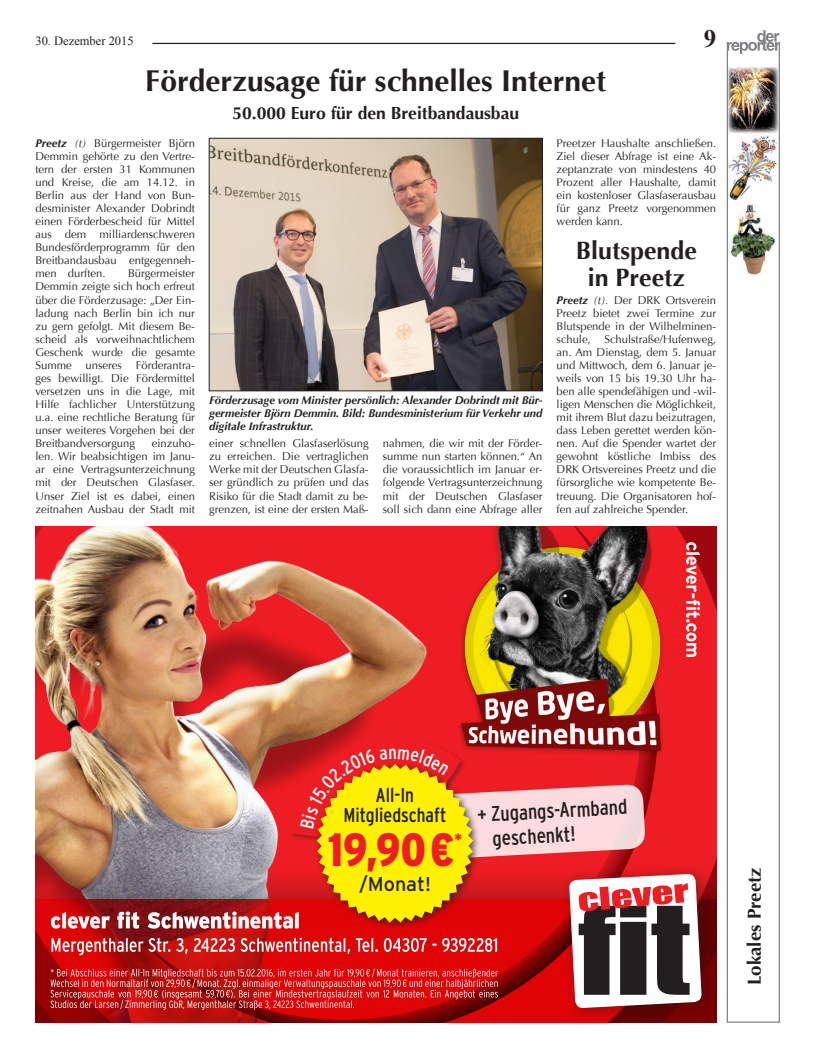
<style>
.page{position:relative;width:819px;height:1053px;background:#fff}
.page>*{position:absolute;margin:0;border:0;box-sizing:border-box;transform-origin:0 0}
.t1{font:900 condensed 46.62px "Interstate";color:#ee1d23}
.t2{font:700 30px "Optima";color:#231f20}
.t3{font:700 25px/27.5px "Optima";color:#231f20;text-align:center}
.t4{font:700 25px "Times New Roman";color:#231f20}
.t5{font:condensed 21px/24.5px "Interstate";color:#231f20}
.t6{font:condensed 20px/20px "Interstate";color:#231f20;text-align:center}
.t7{font:20px "Interstate";color:#231f20}
.t8{font:700 18.75px "Optima";color:#231f20}
.t9{font:700 17.5px "Optima";color:#231f20}
.t10{font:900 condensed 16.5px "Interstate";color:#ee1d23}
.t11{font:12.5px "Times New Roman";color:#231f20}
.t12{font:11.25px/13px "Optima";color:#231f20;text-align:justify}
.t13{font:italic 700 11.25px/13px "Optima";color:#231f20;text-align:justify}
.s1{font-weight:700;font-style:italic}
.s2{font-style:italic}
</style>
<div class="page">
<hr style="left:152px;top:43px;width:523px;height:1px;background:#231f20">
<img style="left:472px;top:526px;width:233px;height:210px">
<img style="left:35px;top:526px;width:437px;height:210px">
<svg style="left:645px;top:526px;width:71px;height:151px;background:#e03729"></svg>
<svg style="left:726px;top:54px;width:54px;height:968px"></svg>
<svg style="left:726px;top:30px;width:54px;height:24px"></svg>
<img style="left:728px;top:68px;width:50px;height:66px">
<img style="left:728px;top:136px;width:49px;height:63px">
<img style="left:729px;top:204px;width:48px;height:71px">
<img style="left:211px;top:140px;width:329px;height:249px">
<div style="left:209px;top:138px;width:333px;height:253px;border:1px solid #231f20"></div>
<img style="left:35px;top:736px;width:681px;height:286px">
<p class="t11" style="left:35px;top:32px;width:100px">30. Dezember 2015</p>
<p class="t4" style="left:703px;top:21px;width:14px">9</p>
<p class="t2" style="left:145px;top:64px;width:462px">Förderzusage für schnelles Internet</p>
<p class="t9" style="left:232px;top:102px;width:288px">50.000 Euro für den Breitbandausbau</p>
<p class="t12" style="left:35px;top:136px;width:161px"><span class="s1">Preetz</span> <span class="s2">(t)</span> Bürgermeister Björn Demmin gehörte zu den Vertre&shy;tern der ersten 31 Kommunen und Kreise, die am 14.12. in Berlin aus der Hand von Bun&shy;desminister Alexander Dobrindt einen Förderbescheid für Mittel aus dem milliardenschweren Bundesförderprogramm für den Breitbandausbau entgegenneh&shy;men durften.</p>
<p class="t12" style="left:556px;top:136px;width:161px">Preetzer Haushalte anschließen.<br>Ziel dieser Abfrage ist eine Ak&shy;zeptanzrate von mindestens 40<br>Prozent aller Haushalte, damit ein kostenloser Glasfaserausbau für ganz Preetz vorgenommen werden kann.</p>
<p class="t3" style="left:576px;top:237px;width:122px">Blutspende in Preetz</p>
<p class="t12" style="left:556px;top:293px;width:161px"><span class="s1">Preetz</span> <span class="s2">(t).</span> Der DRK Ortsverein Preetz bietet zwei Termine zur Blutspende in der Wilhelminen&shy;schule, Schulstraße/Hufenweg, an. Am Dienstag, dem 5. Januar und Mittwoch, dem 6. Januar je&shy;weils von 15 bis 19.30 Uhr ha&shy;ben alle spendefähigen und -wil&shy;ligen Menschen die Möglichkeit, mit ihrem Blut dazu beizutragen, dass Leben gerettet werden kön&shy;nen. Auf die Spender wartet der gewohnt köstliche Imbiss des DRK Ortsvereines Preetz und die fürsorgliche wie kompetente Be&shy;treuung. Die Organisatoren hof&shy;fen auf zahlreiche Spender.</p>
<p class="t12" style="left:35px;top:267px;width:161px;text-indent:93px">Bürgermeister Demmin zeigte sich hoch erfreut über die Förderzusage: „Der Ein&shy;ladung nach Berlin bin ich nur zu gern gefolgt. Mit diesem Be&shy;scheid als vorweihnachtlichem Geschenk wurde die gesamte Summe unseres Förderantra&shy;ges bewilligt. Die Fördermittel versetzen uns in die Lage, mit Hilfe fachlicher Unterstützung u.a. eine rechtliche Beratung für unser weiteres Vorgehen bei der Breitbandversorgung</p>
<p class="t13" style="left:209px;top:393px;width:335px">Förderzusage vom Minister persönlich: Alexander Dobrindt mit Bür&shy;germeister Björn Demmin. Bild: Bundesministerium für Verkehr und digitale Infrastruktur.</p>
<p class="t12" style="left:383px;top:437px;width:161px">nahmen, die wir mit der Förder&shy;summe nun starten können.“ An die voraussichtlich im Januar er&shy;folgende Vertragsunterzeichnung mit der Deutschen Glasfaser soll sich dann eine Abfrage aller</p>
<p class="t12" style="left:35px;top:437px;width:161px;text-indent:116px">einzuho&shy;len. Wir beabsichtigen im Janu&shy;ar eine Vertragsunterzeichnung mit der Deutschen Glasfaser.<br>Unser Ziel ist es dabei, einen zeitnahen Ausbau der Stadt mit</p>
<p class="t12" style="left:209px;top:437px;width:161px">einer schnellen Glasfaserlösung zu erreichen. Die vertraglichen Werke mit der Deutschen Glasfa&shy;ser gründlich zu prüfen und das Risiko für die Stadt damit zu be&shy;grenzen, ist eine der ersten Maß-</p>
<p class="t6" style="left:343px;top:785px;width:105px">All-In<br>Mitgliedschaft</p>
<p class="t1" style="left:328px;top:821px;width:128px">19,90€</p>
<p class="t10" style="left:454px;top:828px;width:9px">*</p>
<p class="t7" style="left:359px;top:872px;width:73px">/Monat!</p>
<p class="t8" style="left:743px;top:985px;width:119px;rotate:-90deg">Lokales Preetz</p>
<p class="t5" style="left:490px;top:801px;width:138px;text-indent:-14px;rotate:-3deg">+ Zugangs-Armband geschenkt!</p>
</div>
